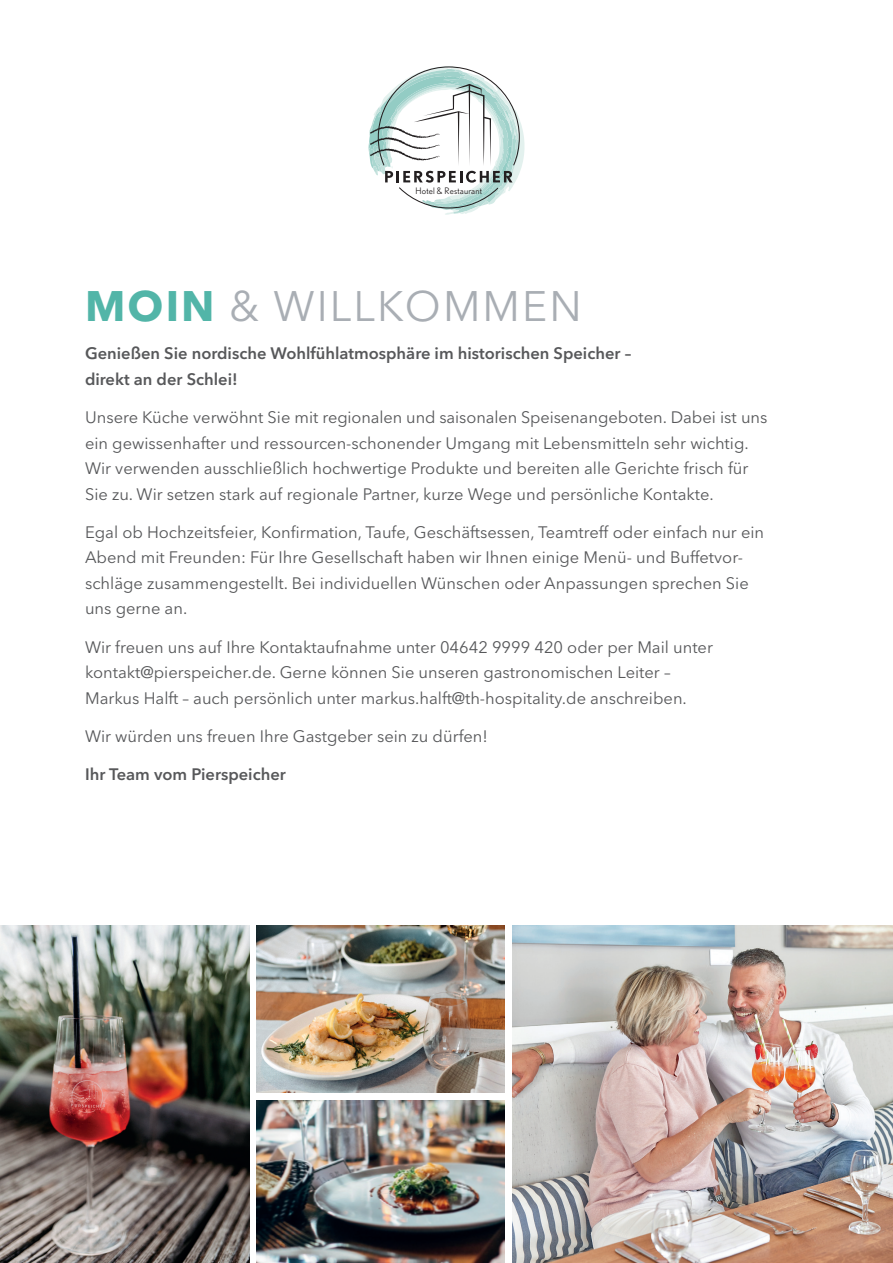
<style>
.page{position:relative;width:893px;height:1263px;background:#fff}
.page>*{position:absolute;margin:0;border:0;box-sizing:border-box;transform-origin:0 0}
.t1{font:42.3px "Avenir Next LT Pro";letter-spacing:.05em;color:#a9aeb4}
.t2{font:16.5px/25.5px "Avenir Next LT Pro";color:#57585a}
.t3{font:600 16.5px/25.5px "Avenir Next LT Pro";color:#57585a}
.t4{font:9px "Nobel";letter-spacing:.02em;color:#231f20}
.s1{font-weight:700;color:#52b5a8}
</style>
<div class="page">
<svg style="left:368px;top:66px;width:156px;height:149px"></svg>
<img style="left:0;top:925px;width:249px;height:338px">
<img style="left:512px;top:925px;width:381px;height:338px">
<img style="left:257px;top:925px;width:247px;height:168px">
<img style="left:257px;top:1100px;width:247px;height:163px">
<p class="t4" style="left:416px;top:186px;width:68px">Hotel &amp; Restaurant</p>
<h1 class="t1" style="left:85px;top:281px;width:498px"><span class="s1">MOIN</span> &amp; WILLKOMMEN</h1>
<p class="t3" style="left:85px;top:341px;width:548px">Genießen Sie nordische Wohlfühlatmosphäre im historischen Speicher – direkt an der Schlei!</p>
<p class="t2" style="left:85px;top:405px;width:684px">Unsere Küche verwöhnt Sie mit regionalen und saisonalen Speisenangeboten Dabei ist uns ein gewissenhafter und ressourcen-schonender Umgang mit Lebensmitteln sehr wichtig Wir verwenden ausschließlich hochwertige Produkte und bereiten alle Gerichte frisch für Sie zu Wir setzen stark auf regionale Partner, kurze Wege und persönliche Kontakte</p>
<p class="t2" style="left:85px;top:519px;width:681px">Egal ob Hochzeitsfeier, Konfirmation, Taufe, Geschäftsessen, Teamtreff oder einfach nur ein Abend mit Freunden: Für Ihre Gesellschaft haben wir Ihnen einige Menü- und Buffetvor&shy;schläge zusammengestellt Bei individuellen Wünschen oder Anpassungen sprechen Sie uns gerne an</p>
<p class="t2" style="left:85px;top:634px;width:629px">Wir freuen uns auf Ihre Kontaktaufnahme unter 04642 9999 420 oder per Mail unter kontakt@pierspeicher de Gerne können Sie unseren gastronomischen Leiter –<br>Markus Halft – auch persönlich unter markus halft@th-hospitality de anschreiben</p>
<p class="t2" style="left:85px;top:723px;width:404px">Wir würden uns freuen Ihre Gastgeber sein zu dürfen!</p>
<p class="t3" style="left:85px;top:762px;width:202px">Ihr Team vom Pierspeicher</p>
</div>
